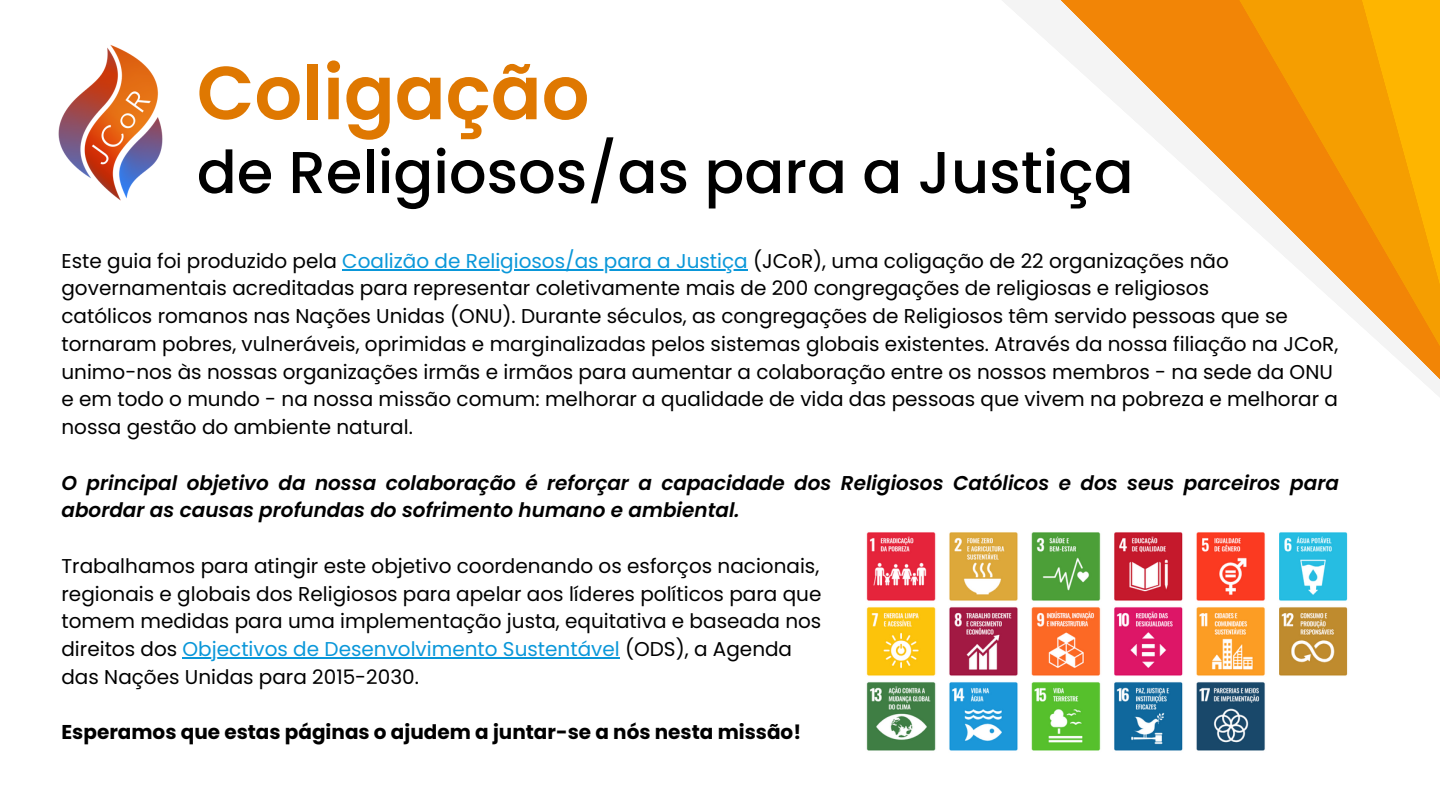
<style>
.page{position:relative;width:1440px;height:810px;background:#fff}
.page>*{position:absolute;margin:0;border:0;box-sizing:border-box;transform-origin:0 0}
.t1{font:600 75px "Poppins";color:#df7801}
.t2{font:500 59px "Poppins";color:#000}
.t3{font:20px/27.8px "Poppins";color:#000}
.t4{font:italic 600 20px/27.8px "Poppins";color:#000}
.t5{font:20px "Poppins";color:#0a97d9}
.t6{font:700 20px "Poppins";color:#000}
.s1{color:#0a97d9}
.s2{color:#000}
</style>
<div class="page">
<hr style="left:342px;top:269px;width:406px;height:2px;background:#0a97d9">
<hr style="left:183px;top:658px;width:437px;height:1px;background:#0a97d9">
<img style="left:27px;top:38px;width:170px;height:169px;border-radius:50%">
<svg style="left:1025px;top:0;width:134px;height:142px"></svg>
<svg style="left:1159px;top:0;width:281px;height:397px"></svg>
<svg style="left:1298px;top:0;width:142px;height:373px"></svg>
<img style="left:866px;top:532px;width:482px;height:219px">
<p class="t1" style="left:197px;top:41px;width:394px">Coligação</p>
<p class="t2" style="left:197px;top:131px;width:938px">de Religiosos/as para a Justiça</p>
<p class="t3" style="left:61px;top:247px;width:1169px">Este guia foi produzido pela <span class="s1">Coalizão de Religiosos/as para a Justiça</span> (JCoR), uma coligação de 22 organizações não governamentais acreditadas para representar coletivamente mais de 200 congregações de religiosas e religiosos</p>
<p class="t3" style="left:61px;top:302px;width:1278px">católicos romanos nas Nações Unidas (ONU). Durante séculos, as congregações de Religiosos têm servido pessoas que se tornaram pobres, vulneráveis, oprimidas e marginalizadas pelos sistemas globais existentes. Através da nossa filiação na JCoR, unimo-nos às nossas organizações irmãs e irmãos para aumentar a colaboração entre os nossos membros - na sede da ONU e em todo o mundo - na nossa missão comum: melhorar a qualidade de vida das pessoas que vivem na pobreza e melhorar a nossa gestão do ambiente natural.</p>
<p class="t4" style="left:61px;top:469px;width:1279px">O principal objetivo da nossa colaboração é reforçar a capacidade dos Religiosos Católicos e dos seus parceiros para abordar as causas profundas do sofrimento humano e ambiental.</p>
<p class="t3" style="left:61px;top:552px;width:759px">Trabalhamos para atingir este objetivo coordenando os esforços nacionais,</p>
<p class="t3" style="left:61px;top:580px;width:762px">regionais e globais dos Religiosos para apelar aos líderes políticos para que</p>
<p class="t3" style="left:61px;top:607px;width:761px">tomem medidas para uma implementação justa, equitativa e baseada nos</p>
<p class="t5" style="left:61px;top:635px;width:732px"><span class="s2">direitos dos</span> Objectivos de Desenvolvimento Sustentável <span class="s2">(ODS), a Agenda</span></p>
<p class="t3" style="left:61px;top:663px;width:359px">das Nações Unidas para 2015-2030.</p>
<p class="t6" style="left:61px;top:718px;width:741px">Esperamos que estas páginas o ajudem a juntar-se a nós nesta missão!</p>
</div>
